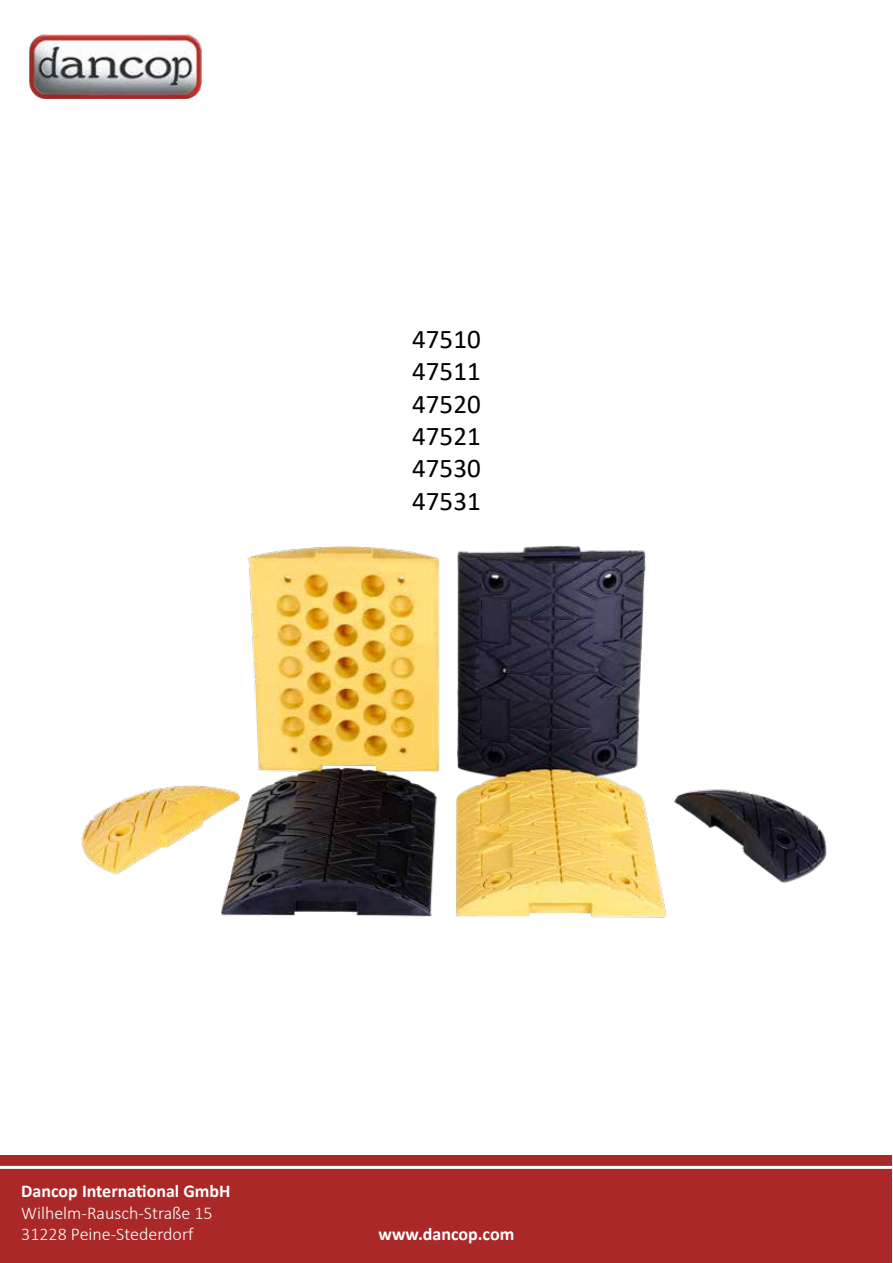
<style>
.page{position:relative;width:893px;height:1263px;background:#fff}
.page>*{position:absolute;margin:0;border:0;box-sizing:border-box;transform-origin:0 0}
.t1{font:30px "Calibri";color:#000}
.t2{font:27px/32.4px "Calibri";color:#000;text-align:justify}
.t3{font:300 18px/21.6px "Calibri";color:#fff}
.t4{font:700 18px "Calibri";color:#fff}
</style>
<div class="page">
<img style="left:30px;top:34px;width:172px;height:64px">
<div style="left:1px;top:1155px;width:891px;height:108px;background:#aa2928"></div>
<hr style="left:0;top:1166px;width:892px;height:3px;background:#fff">
<img style="left:81px;top:545px;width:746px;height:373px">
<h2 class="t2" style="left:412px;top:322px;width:70px">47510<br>47511<br>47520<br>47521<br>47530<br>47531</h2>
<h1 class="t1" style="left:413px;top:471px;width:62px">6255</h1>
<p class="t4" style="left:21px;top:1178px;width:211px">Dancop International GmbH</p>
<p class="t3" style="left:21px;top:1202px;width:193px">Wilhelm-Rausch-Straße 15<br>31228 Peine-Stederdorf</p>
<p class="t4" style="left:379px;top:1222px;width:137px">www.dancop.com</p>
</div>
